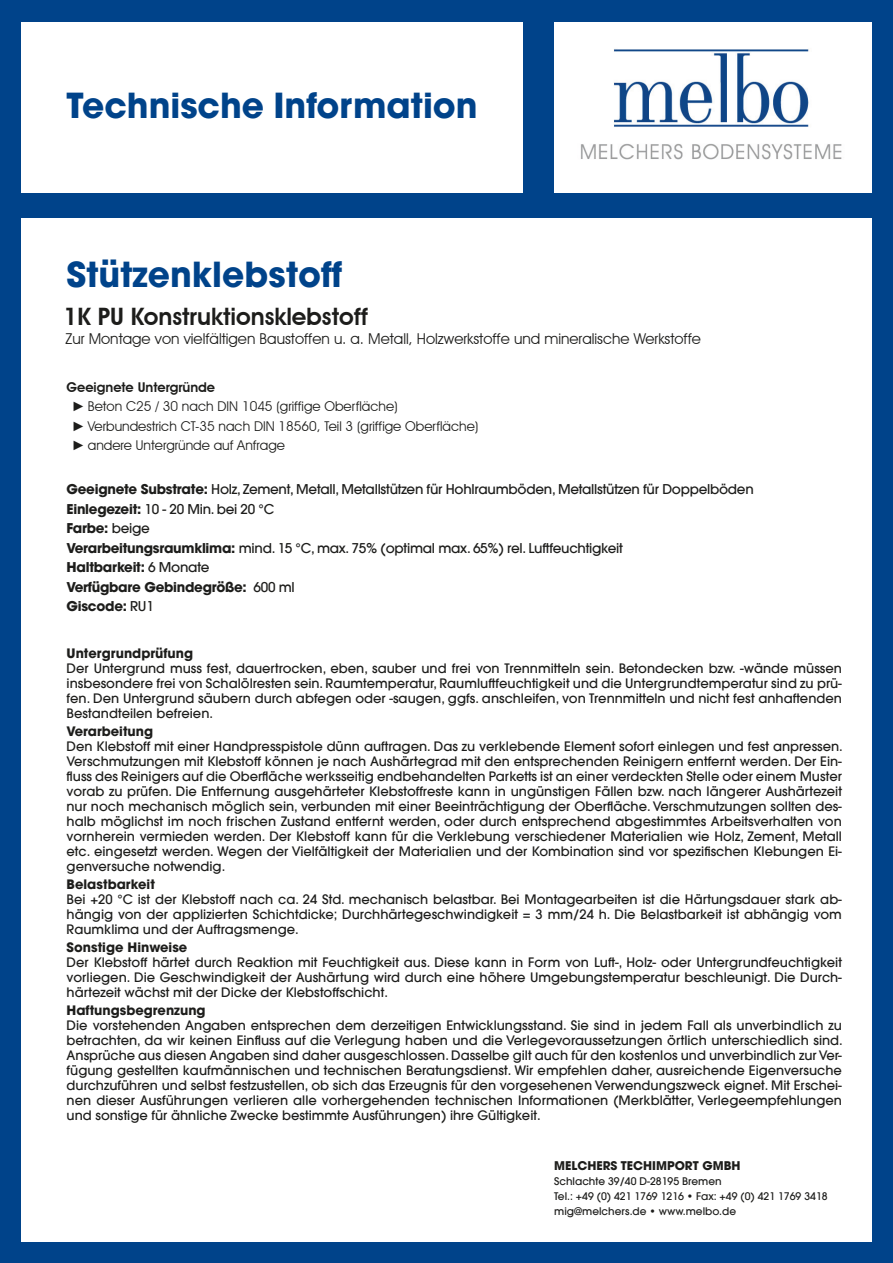
<style>
.page{position:relative;width:893px;height:1263px;background:#00438a}
.page>*{position:absolute;margin:0;border:0;box-sizing:border-box;transform-origin:0 0}
.t1{font:700 34.5px "Avant Garde LT";color:#00438a}
.t2{font:600 24px "Avant Garde IT Cby BT";color:#1d1d1b}
.t3{font:15px "Avant Garde IT Cby BT";color:#1d1d1b}
.t4{font:500 13.5px/19.5px "Avant Garde LT";letter-spacing:-.02em;color:#1d1d1b}
.t5{font:13.5px/19.5px "Avant Garde IT Cby BT";color:#1d1d1b}
.t6{font:500 13.05px/15px "Avant Garde LT";color:#1d1d1b;text-align:justify}
.t7{font:700 13.05px "Avant Garde LT";color:#1d1d1b}
.t8{font:700 12px "Avant Garde LT";color:#1d1d1b}
.t9{font:500 10.5px/15px "Avant Garde LT";color:#1d1d1b}
.s1{font-weight:600}
.s2{font-family:"Arial"}
.s3{font-weight:700}
</style>
<div class="page">
<div style="left:21px;top:218px;width:851px;height:1024px;background:#fff"></div>
<div style="left:554px;top:22px;width:318px;height:170px;background:#fff"></div>
<img style="left:580px;top:49px;width:262px;height:111px">
<div style="left:21px;top:22px;width:502px;height:170px;background:#fff"></div>
<h1 class="t1" style="left:67px;top:83px;width:413px">Technische Information</h1>
<h1 class="t1" style="left:67px;top:252px;width:277px">Stützenklebstoff</h1>
<h2 class="t2" style="left:63px;top:302px;width:306px">1K PU Konstruktionsklebstoff</h2>
<p class="t3" style="left:66px;top:330px;width:637px">Zur Montage von vielfältigen Baustoffen u. a. Metall, Holzwerkstoffe und mineralische Werkstoffe</p>
<p class="t5" style="left:72px;top:377px;width:408px;text-indent:-5px"><span class="s1">Geeignete Untergründe<br></span><span class="s2">►</span> Beton C25 / 30 nach DIN 1045 (griffige Oberfläche)<br><span class="s2">►</span> Verbundestrich CT-35 nach DIN 18560, Teil 3 (griffige Oberfläche) <span class="s2">►</span> andere Untergründe auf Anfrage</p>
<p class="t4" style="left:67px;top:480px;width:689px"><span class="s3">Geeignete Substrate:</span> Holz, Zement, Metall, Metallstützen für Hohlraumböden, Metallstützen für Doppelböden <span class="s3">Einlegezeit:</span> 10 - 20 Min. bei 20 °C<br><span class="s3">Farbe:</span> beige<br><span class="s3">Verarbeitungsraumklima:</span> mind. 15 °C, max. 75% (optimal max. 65%) rel. Luftfeuchtigkeit<br><span class="s3">Haltbarkeit:</span> 6 Monate<br><span class="s3">Verfügbare Gebindegröße:</span> 600 ml<br><span class="s3">Giscode:</span> RU1</p>
<p class="t7" style="left:67px;top:644px;width:128px">Untergrundprüfung</p>
<p class="t6" style="left:67px;top:660px;width:777px">Der Untergrund muss fest, dauertrocken, eben, sauber und frei von Trennmitteln sein. Betondecken bzw. -wände müssen insbesondere frei von Schalölresten sein. Raumtemperatur, Raumluftfeuchtigkeit und die Untergrundtemperatur sind zu prü&shy;fen. Den Untergrund säubern durch abfegen oder -saugen, ggfs. anschleifen, von Trennmitteln und nicht fest anhaftenden Bestandteilen befreien.</p>
<p class="t7" style="left:67px;top:722px;width:88px">Verarbeitung</p>
<p class="t6" style="left:67px;top:738px;width:778px">Den Klebstoff mit einer Handpresspistole dünn auftragen. Das zu verklebende Element sofort einlegen und fest anpressen.<br>Verschmutzungen mit Klebstoff können je nach Aushärtegrad mit den entsprechenden Reinigern entfernt werden. Der Ein&shy;fluss des Reinigers auf die Oberfläche werksseitig endbehandelten Parketts ist an einer verdeckten Stelle oder einem Muster vorab zu prüfen. Die Entfernung ausgehärteter Klebstoffreste kann in ungünstigen Fällen bzw. nach längerer Aushärtezeit nur noch mechanisch möglich sein, verbunden mit einer Beeinträchtigung der Oberfläche. Verschmutzungen sollten des&shy;halb möglichst im noch frischen Zustand entfernt werden, oder durch entsprechend abgestimmtes Arbeitsverhalten von vornherein vermieden werden. Der Klebstoff kann für die Verklebung verschiedener Materialien wie Holz, Zement, Metall etc. eingesetzt werden. Wegen der Vielfältigkeit der Materialien und der Kombination sind vor spezifischen Klebungen Ei&shy;genversuche notwendig.</p>
<p class="t7" style="left:67px;top:875px;width:90px">Belastbarkeit</p>
<p class="t6" style="left:67px;top:891px;width:777px">Bei +20 °C ist der Klebstoff nach ca. 24 Std. mechanisch belastbar. Bei Montagearbeiten ist die Härtungsdauer stark ab&shy;hängig von der applizierten Schichtdicke; Durchhärtegeschwindigkeit = 3 mm/24 h. Die Belastbarkeit ist abhängig vom Raumklima und der Auftragsmenge.</p>
<p class="t7" style="left:67px;top:938px;width:122px">Sonstige Hinweise</p>
<p class="t6" style="left:67px;top:954px;width:777px">Der Klebstoff härtet durch Reaktion mit Feuchtigkeit aus. Diese kann in Form von Luft-, Holz- oder Untergrundfeuchtigkeit vorliegen. Die Geschwindigkeit der Aushärtung wird durch eine höhere Umgebungstemperatur beschleunigt. Die Durch&shy;härtezeit wächst mit der Dicke der Klebstoffschicht.</p>
<p class="t7" style="left:67px;top:1001px;width:141px">Haftungsbegrenzung</p>
<p class="t6" style="left:67px;top:1017px;width:778px">Die vorstehenden Angaben entsprechen dem derzeitigen Entwicklungsstand. Sie sind in jedem Fall als unverbindlich zu betrachten, da wir keinen Einfluss auf die Verlegung haben und die Verlegevoraussetzungen örtlich unterschiedlich sind.<br>Ansprüche aus diesen Angaben sind daher ausgeschlossen. Dasselbe gilt auch für den kostenlos und unverbindlich zur Ver&shy;fügung gestellten kaufmännischen und technischen Beratungsdienst. Wir empfehlen daher, ausreichende Eigenversuche durchzuführen und selbst festzustellen, ob sich das Erzeugnis für den vorgesehenen Verwendungszweck eignet. Mit Erschei&shy;nen dieser Ausführungen verlieren alle vorhergehenden technischen Informationen (Merkblätter, Verlegeempfehlungen und sonstige für ähnliche Zwecke bestimmte Ausführungen) ihre Gültigkeit.</p>
<p class="t8" style="left:554px;top:1157px;width:188px">MELCHERS TECHIMPORT GMBH</p>
<p class="t9" style="left:554px;top:1173px;width:275px">Schlachte 39/40 D-28195 Bremen<br>Tel.: +49 (0) 421 1769 1216 • Fax: +49 (0) 421 1769 3418 mig@melchers.de • www.melbo.de</p>
</div>
